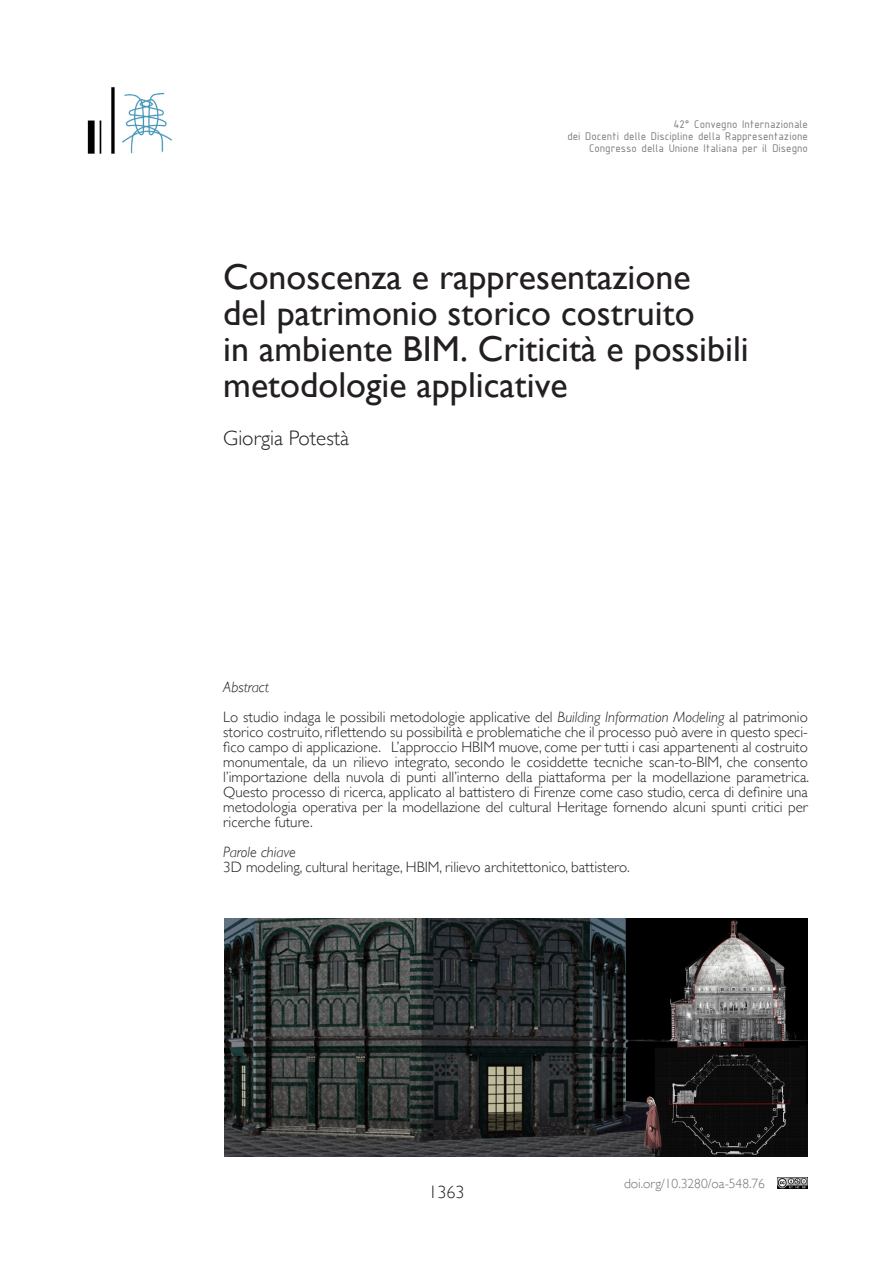
<style>
.page{position:relative;width:893px;height:1263px;background:#fff}
.page>*{position:absolute;margin:0;border:0;box-sizing:border-box;transform-origin:0 0}
.t1{font:36px/36px "Gill Sans";color:#231f20}
.t2{font:300 21px "Gill Sans";color:#231f20}
.t3{font:300 18px "Gill Sans";color:#231f20}
.t4{font:300 15px/15px "Gill Sans";color:#231f20;text-align:justify}
.t5{font:italic 300 15px "Gill Sans";color:#231f20}
.t6{font:300 13.5px "Gill Sans";color:#717275}
.t7{font:12px "ISOCPEUR";color:#7a7c7f}
.s1{font-style:italic}
</style>
<div class="page">
<img style="left:87px;top:87px;width:85px;height:67px">
<img style="left:778px;top:1178px;width:30px;height:10px">
<img style="left:224px;top:918px;width:583px;height:239px">
<p class="t7" style="left:673px;top:116px;width:136px">42° Convegno Internazionale</p>
<p class="t7" style="left:567px;top:128px;width:242px">dei Docenti delle Discipline della Rappresentazione</p>
<p class="t7" style="left:589px;top:140px;width:220px">Congresso della Unione Italiana per il Disegno</p>
<p class="t1" style="left:223px;top:258px;width:469px">Conoscenza e rappresentazione</p>
<p class="t1" style="left:223px;top:294px;width:473px">del patrimonio storico costruito</p>
<p class="t1" style="left:223px;top:330px;width:527px">in ambiente BIM. Criticità e possibili metodologie applicative</p>
<p class="t2" style="left:223px;top:421px;width:127px">Giorgia Potestà</p>
<p class="t5" style="left:223px;top:679px;width:47px">Abstract</p>
<p class="t4" style="left:223px;top:709px;width:587px">Lo studio indaga le possibili metodologie applicative del <span class="s1">Building Information Modeling</span> al patrimonio storico costruito, riflettendo su possibilità e problematiche che il processo può avere in questo speci&shy;fico campo di applicazione. L’approccio HBIM muove, come per tutti i casi appartenenti al costruito monumentale, da un rilievo integrato, secondo le cosiddette tecniche scan-to-BIM, che consento l’importazione della nuvola di punti all’interno della piattaforma per la modellazione parametrica.<br>Questo processo di ricerca, applicato al battistero di Firenze come caso studio, cerca di definire una metodologia operativa per la modellazione del cultural Heritage fornendo alcuni spunti critici per ricerche future.</p>
<p class="t5" style="left:223px;top:844px;width:74px">Parole chiave</p>
<p class="t4" style="left:223px;top:859px;width:408px">3D modeling, cultural heritage, HBIM, rilievo architettonico, battistero.</p>
<p class="t3" style="left:428px;top:1178px;width:37px">1363</p>
<p class="t6" style="left:624px;top:1172px;width:142px">doi.org/10.3280/oa-548.76</p>
</div>
